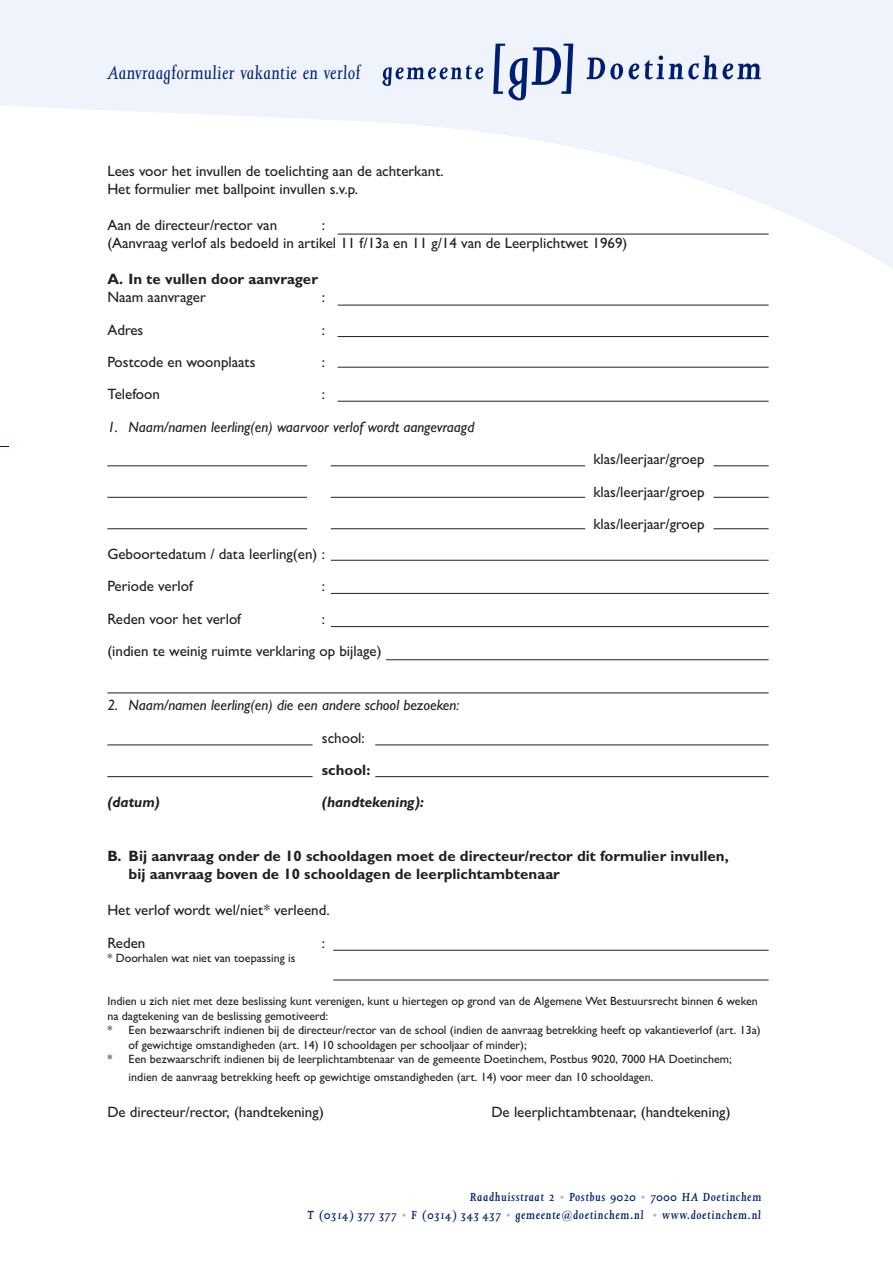
<style>
.page{position:relative;width:893px;height:1263px;background:#fff}
.page>*{position:absolute;margin:0;border:0;box-sizing:border-box;transform-origin:0 0}
.t1{font:italic 21px "Joanna MT Std";letter-spacing:.025em;color:#001e71}
.t2{font:500 15px "Gill Sans MT Std";color:#231f20}
.t3{font:700 15px "Gill Sans MT Std";color:#231f20}
.t4{font:italic 500 15px "Gill Sans MT Std";color:#231f20}
.t5{font:italic 700 15px "Gill Sans MT Std";color:#231f20}
.t6{font:italic 600 13.5px/18px "Joanna";letter-spacing:.05em;color:#001e71;text-align:right}
.t7{font:500 12px/14.4px "Gill Sans MT Std";color:#231f20}
.s1{font-family:"Joanna MT Semi Bold Italic OSF";font-weight:400;font-style:normal}
.s2{color:#b6b3d4}
</style>
<div class="page">
<svg style="left:0;top:0;width:893px;height:402px"></svg>
<svg style="left:382px;top:65px;width:101px;height:21px"></svg>
<svg style="left:587px;top:58px;width:36px;height:21px"></svg>
<svg style="left:629px;top:55px;width:132px;height:24px"></svg>
<svg style="left:493px;top:44px;width:80px;height:56px"></svg>
<hr style="left:338px;top:234px;width:431px;height:1px;background:#231f20">
<hr style="left:338px;top:305px;width:431px;height:1px;background:#231f20">
<hr style="left:338px;top:336px;width:431px;height:1px;background:#231f20">
<hr style="left:338px;top:367px;width:431px;height:1px;background:#231f20">
<hr style="left:338px;top:401px;width:431px;height:1px;background:#231f20">
<hr style="left:107px;top:466px;width:200px;height:1px;background:#231f20">
<hr style="left:331px;top:466px;width:254px;height:1px;background:#231f20">
<hr style="left:713px;top:466px;width:56px;height:1px;background:#231f20">
<hr style="left:107px;top:497px;width:200px;height:1px;background:#231f20">
<hr style="left:331px;top:497px;width:254px;height:1px;background:#231f20">
<hr style="left:713px;top:497px;width:56px;height:1px;background:#231f20">
<hr style="left:107px;top:528px;width:200px;height:1px;background:#231f20">
<hr style="left:331px;top:528px;width:254px;height:1px;background:#231f20">
<hr style="left:331px;top:560px;width:438px;height:1px;background:#231f20">
<hr style="left:331px;top:593px;width:438px;height:1px;background:#231f20">
<hr style="left:331px;top:626px;width:438px;height:1px;background:#231f20">
<hr style="left:386px;top:659px;width:383px;height:1px;background:#231f20">
<hr style="left:107px;top:693px;width:662px;height:1px;background:#231f20">
<hr style="left:107px;top:745px;width:206px;height:1px;background:#231f20">
<hr style="left:375px;top:745px;width:394px;height:1px;background:#231f20">
<hr style="left:107px;top:776px;width:206px;height:1px;background:#231f20">
<hr style="left:375px;top:776px;width:394px;height:1px;background:#231f20">
<hr style="left:333px;top:950px;width:436px;height:1px;background:#231f20">
<hr style="left:333px;top:980px;width:436px;height:1px;background:#231f20">
<hr style="left:713px;top:528px;width:56px;height:1px;background:#231f20">
<p class="t1" style="left:107px;top:61px;width:255px">Aanvraagformulier vakantie en verlof</p>
<p class="t2" style="left:107px;top:162px;width:338px">Lees voor het invullen de toelichting aan de achterkant.</p>
<p class="t2" style="left:107px;top:180px;width:252px">Het formulier met ballpoint invullen s.v.p.</p>
<p class="t2" style="left:107px;top:216px;width:171px">Aan de directeur/rector van</p>
<p class="t2" style="left:322px;top:216px;width:5px">:</p>
<p class="t2" style="left:107px;top:234px;width:522px">(Aanvraag verlof als bedoeld in artikel 11 f/13a en 11 g/14 van de Leerplichtwet 1969)</p>
<p class="t3" style="left:107px;top:270px;width:212px">A. In te vullen door aanvrager</p>
<p class="t2" style="left:107px;top:288px;width:100px">Naam aanvrager</p>
<p class="t2" style="left:322px;top:288px;width:5px">:</p>
<p class="t2" style="left:107px;top:320px;width:38px">Adres</p>
<p class="t2" style="left:322px;top:320px;width:5px">:</p>
<p class="t2" style="left:107px;top:353px;width:150px">Postcode en woonplaats</p>
<p class="t2" style="left:322px;top:353px;width:5px">:</p>
<p class="t2" style="left:107px;top:385px;width:54px">Telefoon</p>
<p class="t2" style="left:322px;top:385px;width:5px">:</p>
<p class="t4" style="left:107px;top:418px;width:369px">1. Naam/namen leerling(en) waarvoor verlof wordt aangevraagd</p>
<p class="t2" style="left:593px;top:450px;width:113px">klas/leerjaar/groep</p>
<p class="t2" style="left:593px;top:482px;width:113px">klas/leerjaar/groep</p>
<p class="t2" style="left:593px;top:515px;width:113px">klas/leerjaar/groep</p>
<p class="t2" style="left:107px;top:545px;width:219px">Geboortedatum / data leerling(en) :</p>
<p class="t2" style="left:107px;top:577px;width:87px">Periode verlof</p>
<p class="t2" style="left:322px;top:577px;width:5px">:</p>
<p class="t2" style="left:107px;top:610px;width:135px">Reden voor het verlof</p>
<p class="t2" style="left:322px;top:610px;width:5px">:</p>
<p class="t2" style="left:107px;top:642px;width:276px">(indien te weinig ruimte verklaring op bijlage)</p>
<p class="t4" style="left:107px;top:696px;width:354px">2. Naam/namen leerling(en) die een andere school bezoeken:</p>
<p class="t2" style="left:322px;top:728px;width:44px">school:</p>
<p class="t3" style="left:322px;top:761px;width:50px">school:</p>
<p class="t5" style="left:107px;top:793px;width:54px">(datum)</p>
<p class="t5" style="left:322px;top:793px;width:104px">(handtekening):</p>
<p class="t3" style="left:107px;top:847px;width:623px">B. Bij aanvraag onder de 10 schooldagen moet de directeur/rector dit formulier invullen,</p>
<p class="t3" style="left:129px;top:865px;width:433px">bij aanvraag boven de 10 schooldagen de leerplichtambtenaar</p>
<p class="t2" style="left:107px;top:901px;width:224px">Het verlof wordt wel/niet* verleend.</p>
<p class="t2" style="left:107px;top:934px;width:40px">Reden</p>
<p class="t2" style="left:322px;top:934px;width:5px">:</p>
<p class="t7" style="left:107px;top:951px;width:190px">* Doorhalen wat niet van toepassing is</p>
<p class="t7" style="left:107px;top:994px;width:652px">Indien u zich niet met deze beslissing kunt verenigen, kunt u hiertegen op grond van de Algemene Wet Bestuursrecht binnen 6 weken na dagtekening van de beslissing gemotiveerd:</p>
<p class="t7" style="left:107px;top:1023px;width:655px">* Een bezwaarschrift indienen bij de directeur/rector van de school (indien de aanvraag betrekking heeft op vakantieverlof (art. 13a)</p>
<p class="t7" style="left:129px;top:1037px;width:400px">of gewichtige omstandigheden (art. 14) 10 schooldagen per schooljaar of minder);</p>
<p class="t7" style="left:107px;top:1051px;width:626px">* Een bezwaarschrift indienen bij de leerplichtambtenaar van de gemeente Doetinchem, Postbus 9020, 7000 HA Doetinchem;</p>
<p class="t7" style="left:129px;top:1069px;width:526px">indien de aanvraag betrekking heeft op gewichtige omstandigheden (art. 14) voor meer dan 10 schooldagen.</p>
<p class="t2" style="left:107px;top:1103px;width:218px">De directeur/rector, (handtekening)</p>
<p class="t2" style="left:491px;top:1103px;width:241px">De leerplichtambtenaar, (handtekening)</p>
<p class="t6" style="left:307px;top:1188px;width:456px">Raadhuisstraat <span class="s1">2</span> <span class="s2">•</span> Postbus <span class="s1">9020</span> <span class="s2">•</span> <span class="s1">7000</span> HA Doetinchem<br>T (<span class="s1">0314) 377 377</span> <span class="s2">•</span> F (<span class="s1">0314</span>) <span class="s1">343 437</span> <span class="s2">•</span> gemeente@doetinchem.nl <span class="s2">•</span> www.doetinchem.nl</p>
</div>
